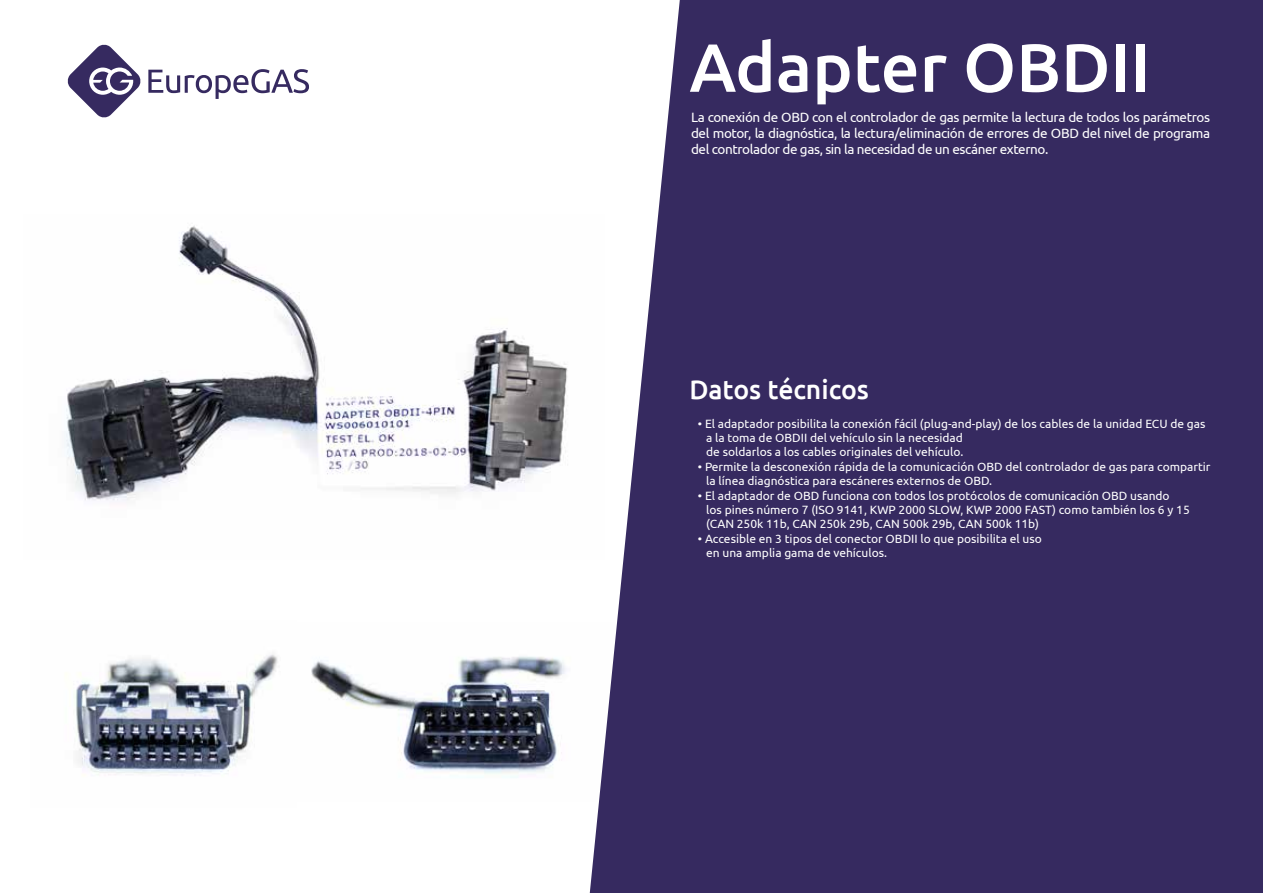
<style>
.page{position:relative;width:1263px;height:893px;background:#fff}
.page>*{position:absolute;margin:0;border:0;box-sizing:border-box;transform-origin:0 0}
.t1{font:500 68.1px "Ubuntu";color:#fff}
.t2{font:500 27px "Ubuntu";color:#fff}
.t3{font:13.5px/16.2px "Ubuntu";letter-spacing:-.03em;color:#fff;text-align:justify}
.t4{font:12px/14.4px "Ubuntu";color:#fff}
</style>
<div class="page">
<img style="left:311px;top:656px;width:255px;height:122px">
<div style="left:590px;top:0;width:673px;height:893px;background:#362a60"></div>
<svg style="left:148px;top:69px;width:161px;height:30px"></svg>
<svg style="left:67px;top:44px;width:74px;height:74px"></svg>
<img style="left:64px;top:215px;width:541px;height:344px">
<img style="left:75px;top:654px;width:203px;height:122px">
<h1 class="t1" style="left:689px;top:24px;width:462px">Adapter OBDII</h1>
<p class="t3" style="left:691px;top:108px;width:521px">La conexión de OBD con el controlador de gas permite la lectura de todos los parámetros del motor, la diagnóstica, la lectura/eliminación de errores de OBD del nivel de programa del controlador de gas, sin la necesidad de un escáner externo.</p>
<h2 class="t2" style="left:689px;top:372px;width:181px">Datos técnicos</h2>
<p class="t4" style="left:706px;top:416px;width:501px;text-indent:-8px">• El adaptador posibilita la conexión fácil (plug-and-play) de los cables de la unidad ECU de gas a la toma de OBDII del vehículo sin la necesidad<br>de soldarlos a los cables originales del vehículo.</p>
<p class="t4" style="left:706px;top:459px;width:506px;text-indent:-8px">• Permite la desconexión rápida de la comunicación OBD del controlador de gas para compartir la línea diagnóstica para escáneres externos de OBD.</p>
<p class="t4" style="left:706px;top:488px;width:485px;text-indent:-8px">• El adaptador de OBD funciona con todos los protócolos de comunicación OBD usando<br>los pines número 7 (ISO 9141, KWP 2000 SLOW, KWP 2000 FAST) como también los 6 y 15 (CAN 250k 11b, CAN 250k 29b, CAN 500k 29b, CAN 500k 11b)</p>
<p class="t4" style="left:706px;top:531px;width:337px;text-indent:-8px">• Accesible en 3 tipos del conector OBDII lo que posibilita el uso en una amplia gama de vehículos.</p>
</div>
